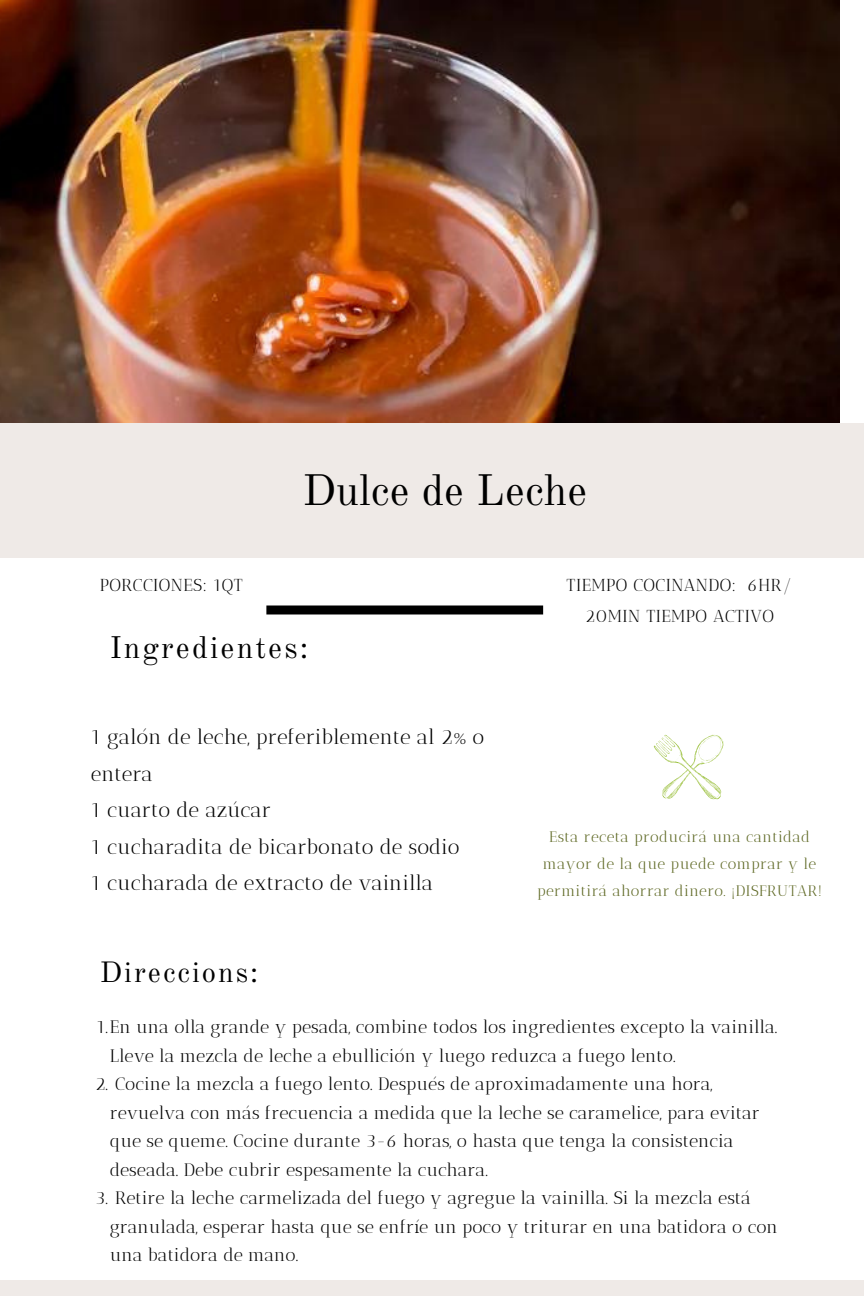
<style>
.page{position:relative;width:864px;height:1296px;background:#fff}
.page>*{position:absolute;margin:0;border:0;box-sizing:border-box;transform-origin:0 0}
.t1{font:43.2px "Old Standard";color:#000}
.t2{font:30.6px "Old Standard";letter-spacing:.07em;color:#000}
.t3{font:28.8px "Old Standard";letter-spacing:.07em;color:#000}
.t4{font:21px/36.6px "Antic Didone";color:#000}
.t5{font:18px/28.5px "Antic Didone";color:#000}
.t6{font:17.4px/30.6px "Antic Didone";letter-spacing:.025em;color:#000;text-align:center}
.t7{font:15.3px/26.7px "Antic Didone";letter-spacing:.025em;color:#5c6621;text-align:center}
</style>
<div class="page">
<div style="left:0;top:1280px;width:864px;height:16px;background:#efeae7"></div>
<img style="left:0;top:0;width:839px;height:423px">
<div style="left:0;top:423px;width:864px;height:135px;background:#efeae7"></div>
<svg style="left:654px;top:735px;width:70px;height:65px"></svg>
<div style="left:266px;top:605px;width:277px;height:10px;background:#000"></div>
<p class="t1" style="left:303px;top:464px;width:286px">Dulce de Leche</p>
<p class="t6" style="left:100px;top:570px;width:145px">PORCCIONES: 1QT</p>
<p class="t6" style="left:567px;top:570px;width:227px">TIEMPO COCINANDO: 6HR/<br>20MIN TIEMPO ACTIVO</p>
<p class="t2" style="left:110px;top:628px;width:200px">Ingredientes:</p>
<p class="t4" style="left:91px;top:719px;width:395px">1 galón de leche, preferiblemente al 2% o entera</p>
<p class="t4" style="left:91px;top:792px;width:182px">1 cuarto de azúcar</p>
<p class="t4" style="left:91px;top:828px;width:370px">1 cucharadita de bicarbonato de sodio</p>
<p class="t4" style="left:91px;top:865px;width:344px">1 cucharada de extracto de vainilla</p>
<p class="t3" style="left:100px;top:955px;width:160px">Direccions:</p>
<p class="t7" style="left:537px;top:824px;width:286px">Esta receta producirá una cantidad mayor de la que puede comprar y le permitirá ahorrar dinero. ¡DISFRUTAR!</p>
<p class="t5" style="left:110px;top:1013px;width:669px;text-indent:-13px">1.En una olla grande y pesada, combine todos los ingredientes excepto la vainilla.<br>Lleve la mezcla de leche a ebullición y luego reduzca a fuego lento.</p>
<p class="t5" style="left:110px;top:1070px;width:652px;text-indent:-15px">2. Cocine la mezcla a fuego lento. Después de aproximadamente una hora, revuelva con más frecuencia a medida que la leche se caramelice, para evitar que se queme. Cocine durante 3-6 horas, o hasta que tenga la consistencia deseada. Debe cubrir espesamente la cuchara.</p>
<p class="t5" style="left:110px;top:1184px;width:670px;text-indent:-14px">3. Retire la leche carmelizada del fuego y agregue la vainilla. Si la mezcla está granulada, esperar hasta que se enfríe un poco y triturar en una batidora o con una batidora de mano.</p>
</div>
